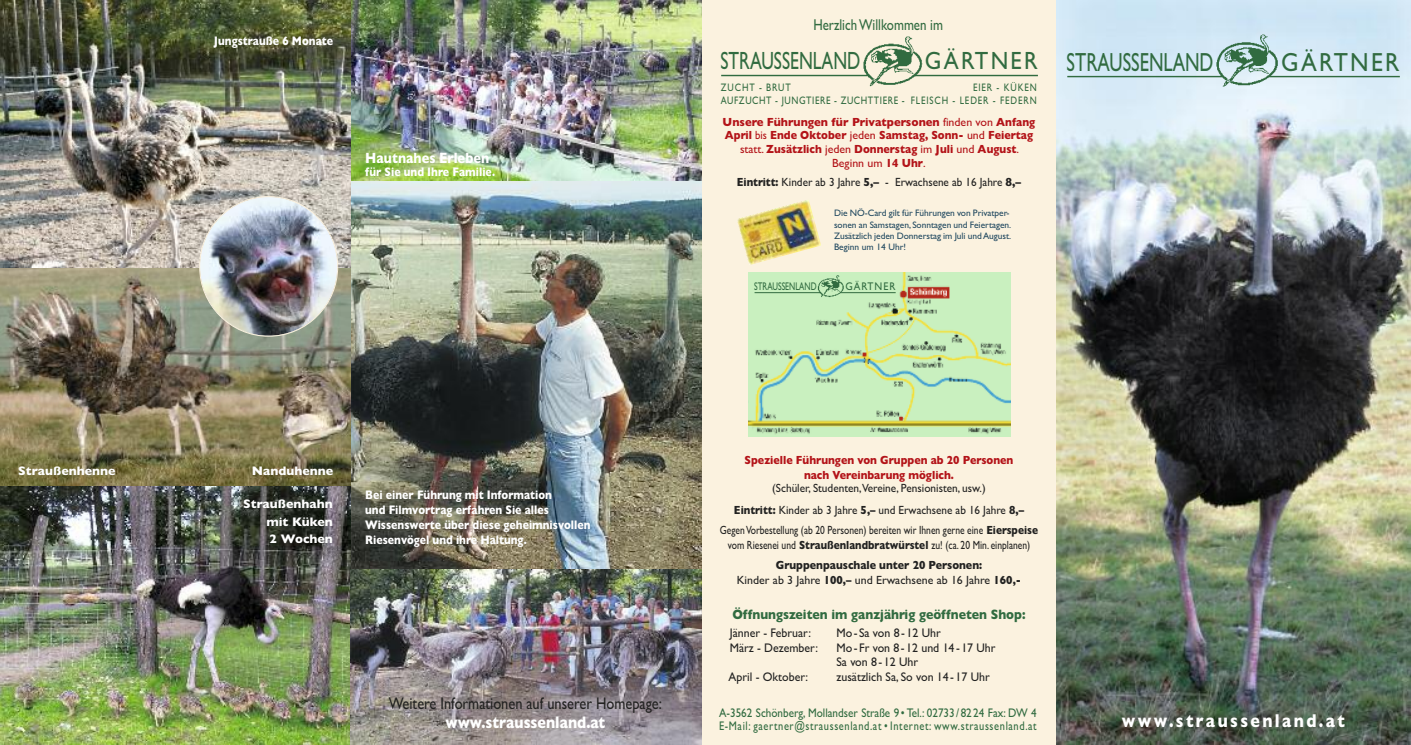
<style>
.page{position:relative;width:1411px;height:745px;background:#fff}
.page>*{position:absolute;margin:0;border:0;box-sizing:border-box;transform-origin:0 0}
.t1{font:26.25px "Gill Sans";color:#316b40;scale:.71 1}
.t2{font:26.25px "Gill Sans";letter-spacing:.1em;color:#316b40;scale:.9 1}
.t3{font:25px "Gill Sans";color:#316b40;scale:.71 1}
.t4{font:25px "Gill Sans";letter-spacing:.1em;color:#316b40;scale:.9 1}
.t5{font:700 18.75px "Gill Sans";letter-spacing:.15em;color:#fff;scale:.85 1}
.t6{font:16.88px "Gill Sans";color:#222221;scale:.85 1}
.t7{font:700 16.88px "Gill Sans";color:#fff;scale:.85 1}
.t8{font:15.75px "Gill Sans";color:#316b40;scale:.82 1}
.t9{font:700 15px "Gill Sans";color:#fff;scale:.85 1}
.t10{font:700 13.75px "Gill Sans";color:#316b40;scale:.9 1}
.t11{font:700 12.5px/15px "Gill Sans";color:#fff;scale:.85 1}
.t12{font:12.5px/13.8px "Gill Sans";color:#222221;scale:.95 1}
.t13{font:12.5px/12.9px "Gill Sans";letter-spacing:.06em;color:#316b40;scale:.89 1}
.t14{font:700 12.5px/17.5px "Gill Sans";color:#fff;text-align:justify}
.t15{font:700 11.88px/13.8px "Gill Sans";color:#b31318;text-align:center;scale:.95 1}
.t16{font:11.88px/15px "Gill Sans";color:#222221;text-align:center;scale:.8 1}
.t17{font:11.88px/21.2px "Gill Sans";color:#222221;text-align:center;scale:.95 1}
.t18{font:700 11.88px/15px "Gill Sans";color:#222221;text-align:center;scale:.9 1}
.t19{font:700 11.88px/15px "Gill Sans";color:#b31318;text-align:center;scale:.9 1}
.t20{font:11.88px "Gill Sans";color:#222221;scale:.94 1}
.t21{font:11.12px "Gill Sans";color:#316b40;scale:.71 1}
.t22{font:11.12px "Gill Sans";letter-spacing:.1em;color:#316b40;scale:.9 1}
.t23{font:10.88px/13px "Gill Sans";letter-spacing:.065em;color:#316b40;scale:.82 1}
.t24{font:10.88px/13px "Gill Sans";letter-spacing:.1em;color:#316b40;text-align:right;scale:.82 1}
.t25{font:9.38px/11.2px "Gill Sans";letter-spacing:-.005em;color:#214960}
.s1{font-weight:400}
.s2{font-weight:700}
</style>
<div class="page">
<img style="left:351px;top:0;width:351px;height:744px">
<div style="left:702px;top:0;width:354px;height:744px;background:#fbf2df"></div>
<img style="left:859px;top:36px;width:65px;height:51px">
<hr style="left:721px;top:75px;width:147px;height:1px;background:#316b40">
<hr style="left:913px;top:75px;width:124px;height:1px;background:#316b40">
<img style="left:748px;top:273px;width:262px;height:163px">
<img style="left:0;top:267px;width:351px;height:477px">
<img style="left:816px;top:274px;width:28px;height:24px">
<hr style="left:754px;top:292px;width:66px;height:1px;background:#316b40">
<hr style="left:840px;top:292px;width:55px;height:1px;background:#316b40">
<img style="left:1056px;top:0;width:354px;height:744px">
<img style="left:1212px;top:33px;width:68px;height:57px">
<hr style="left:1067px;top:76px;width:154px;height:1px;background:#316b40">
<hr style="left:1268px;top:76px;width:131px;height:1px;background:#316b40">
<img style="left:0;top:0;width:351px;height:267px">
<img style="left:199px;top:196px;width:139px;height:140px">
<img style="left:737px;top:200px;width:84px;height:65px">
<p class="t11" style="left:214px;top:33px;width:142px">Jungstrauße 6 Monate</p>
<p class="t9" style="left:365px;top:148px;width:147px">Hautnahes Erleben</p>
<p class="t11" style="left:365px;top:164px;width:154px">für Sie und Ihre Familie.</p>
<p class="t8" style="left:813px;top:15px;width:160px">HerzlichWillkommen im</p>
<h2 class="t3" style="left:720px;top:46px;width:198px">STRAUSSENLAND</h2>
<h2 class="t4" style="left:924px;top:46px;width:127px">GÄRTNER</h2>
<p class="t24" style="left:910px;top:81px;width:155px">EIER - KÜKEN<br>FLEISCH - LEDER - FEDERN</p>
<p class="t23" style="left:721px;top:81px;width:226px">ZUCHT - BRUT<br>AUFZUCHT - JUNGTIERE - ZUCHTTIERE -</p>
<p class="t15" style="left:722px;top:115px;width:330px">Unsere Führungen für Privatpersonen <span class="s1">finden von</span> Anfang April <span class="s1">bis</span> Ende Oktober <span class="s1">jeden</span> Samstag, Sonn- <span class="s1">und</span> Feiertag <span class="s1">statt.</span> Zusätzlich <span class="s1">jeden</span> Donnerstag <span class="s1">im</span> Juli <span class="s1">und</span> August<span class="s1">.<br>Beginn um</span> 14 Uhr<span class="s1">.</span></p>
<p class="t20" style="left:736px;top:175px;width:304px"><span class="s2">Eintritt:</span> Kinder ab 3 Jahre <span class="s2">5,–</span> - Erwachsene ab 16 Jahre <span class="s2">8,–</span></p>
<p class="t25" style="left:834px;top:207px;width:179px">Die NÖ-Card gilt für Führungen von Privatper&shy;sonen an Samstagen, Sonntagen und Feiertagen.<br>Zusätzlich jeden Donnerstag im Juli undAugust.<br>Beginn um 14 Uhr!</p>
<p class="t21" style="left:754px;top:279px;width:89px">STRAUSSENLAND</p>
<p class="t22" style="left:845px;top:279px;width:57px">GÄRTNER</p>
<h1 class="t1" style="left:1066px;top:47px;width:208px">STRAUSSENLAND</h1>
<h1 class="t2" style="left:1281px;top:47px;width:133px">GÄRTNER</h1>
<p class="t14" style="left:18px;top:461px;width:99px">Straußenhenne</p>
<p class="t14" style="left:252px;top:461px;width:83px">Nanduhenne</p>
<p class="t14" style="left:266px;top:494px;width:68px;text-indent:-23px">Straußenhahn mit Küken 2 Wochen</p>
<p class="t11" style="left:365px;top:487px;width:266px">Bei einer Führung mit Information<br>und Filmvortrag erfahren Sie alles Wissenswerte über diese geheimnisvollen Riesenvögel und ihre Haltung.</p>
<h3 class="t6" style="left:389px;top:693px;width:322px">Weitere Informationen auf unserer Homepage:</h3>
<h3 class="t7" style="left:445px;top:711px;width:189px">www.straussenland.at</h3>
<p class="t19" style="left:744px;top:451px;width:300px">Spezielle Führungen von Gruppen ab 20 Personen nach Vereinbarung möglich.</p>
<p class="t17" style="left:734px;top:477px;width:307px">(Schüler, Studenten,Vereine, Pensionisten, usw.)<br><span class="s2">Eintritt:</span> Kinder ab 3 Jahre <span class="s2">5,–</span> und Erwachsene ab 16 Jahre <span class="s2">8,–</span></p>
<p class="t16" style="left:720px;top:521px;width:399px">GegenVorbestellung (ab 20 Personen) bereiten wir Ihnen gerne eine <span class="s2">Eierspeise </span>vom Riesenei und <span class="s2">Straußenlandbratwürstel</span> zu! (ca. 20 Min. einplanen)</p>
<p class="t18" style="left:736px;top:556px;width:317px">Gruppenpauschale unter 20 Personen:<br><span class="s1">Kinder ab 3 Jahre</span> 100,– <span class="s1">und Erwachsene ab 16 Jahre</span> 160,-</p>
<p class="t10" style="left:732px;top:605px;width:327px">Öffnungszeiten im ganzjährig geöffneten Shop:</p>
<p class="t12" style="left:729px;top:625px;width:87px">Jänner - Februar:</p>
<p class="t12" style="left:836px;top:625px;width:111px">Mo-Sa von 8-12 Uhr</p>
<p class="t12" style="left:729px;top:640px;width:94px">März - Dezember:</p>
<p class="t12" style="left:836px;top:640px;width:169px">Mo-Fr von 8-12 und 14-17 Uhr<br>Sa von 8- 12 Uhr</p>
<p class="t12" style="left:728px;top:669px;width:85px">April - Oktober:</p>
<p class="t12" style="left:836px;top:669px;width:163px">zusätzlich Sa, So von 14- 17 Uhr</p>
<p class="t13" style="left:719px;top:705px;width:358px">A-3562 Schönberg, Mollandser Straße 9 • Tel.: 02733/82 24 Fax: DW 4<br>E-Mail: gaertner@straussenland.at • Internet: www.straussenland.at</p>
<h3 class="t5" style="left:1121px;top:709px;width:264px">www.straussenland.at</h3>
</div>
